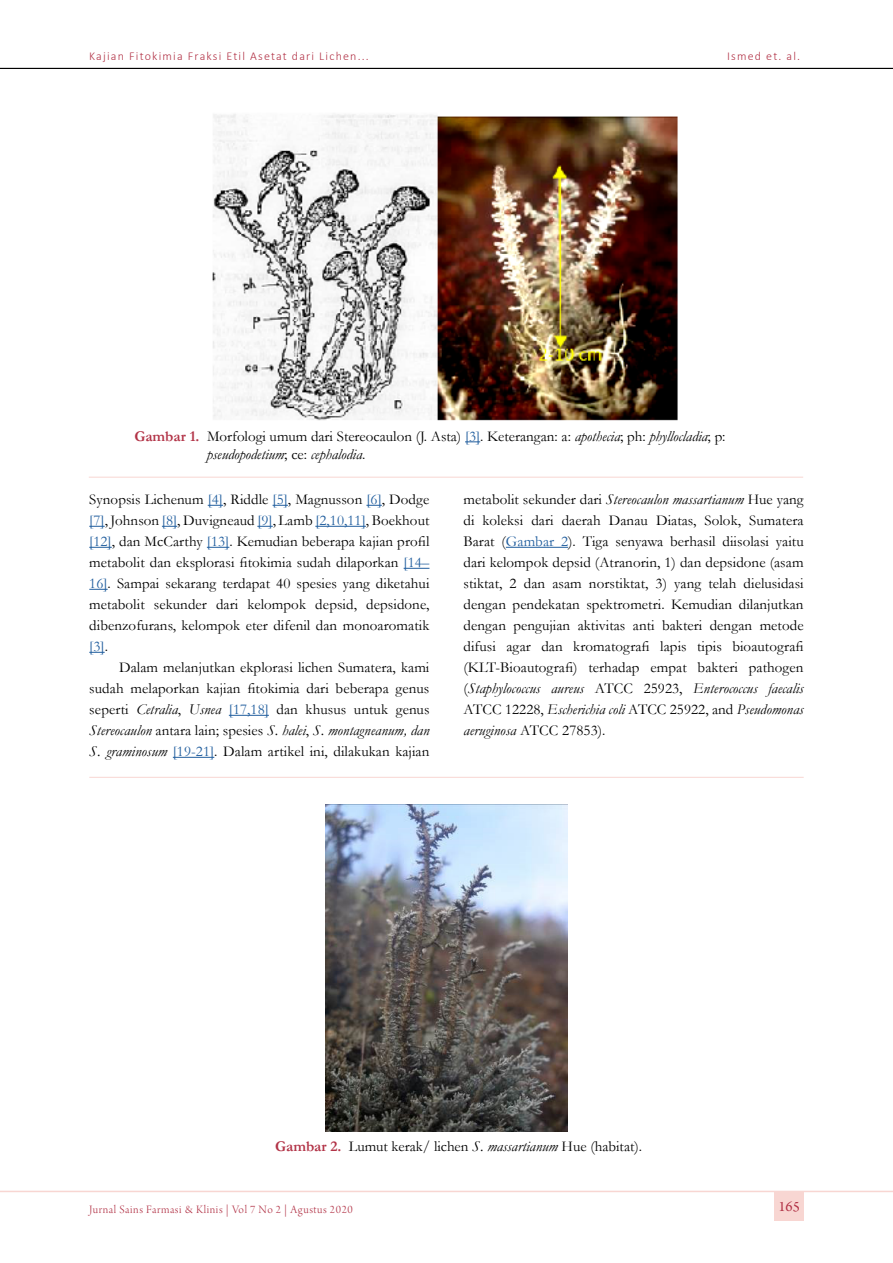
<style>
.page{position:relative;width:893px;height:1263px;background:#fff}
.page>*{position:absolute;margin:0;border:0;box-sizing:border-box;transform-origin:0 0}
.t1{font:15px/21px "Garamond";letter-spacing:.005em;color:#000;text-align:justify}
.t2{font:15px "Arno Pro";color:#b23347}
.t3{font:300 12px "Calibri";letter-spacing:.1em;color:#b23347}
.t4{font:12px "Arno Pro Light Display";letter-spacing:.05em;color:#b23347}
.s1{font-weight:700;color:#b23347}
.s2{color:#215e9e}
.s3{font-style:italic}
</style>
<div class="page">
<hr style="left:0;top:1191px;width:893px;height:1px;background:#f8d6d2">
<div style="left:774px;top:1191px;width:30px;height:30px;background:#f8d6d2"></div>
<svg style="left:208px;top:505px;width:15px;height:1px"></svg>
<svg style="left:273px;top:505px;width:15px;height:1px"></svg>
<svg style="left:366px;top:505px;width:16px;height:1px"></svg>
<svg style="left:89px;top:526px;width:16px;height:1px"></svg>
<svg style="left:162px;top:526px;width:15px;height:1px"></svg>
<svg style="left:257px;top:526px;width:16px;height:1px"></svg>
<hr style="left:315px;top:526px;width:51px;height:1px;background:#215e9e">
<svg style="left:89px;top:547px;width:23px;height:1px"></svg>
<svg style="left:207px;top:547px;width:22px;height:1px"></svg>
<svg style="left:404px;top:568px;width:25px;height:1px"></svg>
<svg style="left:89px;top:589px;width:19px;height:1px"></svg>
<svg style="left:89px;top:652px;width:16px;height:1px"></svg>
<hr style="left:229px;top:715px;width:40px;height:1px;background:#215e9e">
<hr style="left:173px;top:757px;width:41px;height:1px;background:#215e9e">
<hr style="left:506px;top:547px;width:62px;height:1px;background:#215e9e">
<hr style="left:0;top:68px;width:893px;height:1px;background:#000">
<img style="left:212px;top:114px;width:466px;height:307px">
<svg style="left:465px;top:441px;width:15px;height:1px"></svg>
<img style="left:326px;top:804px;width:241px;height:327px">
<hr style="left:89px;top:477px;width:714px;height:1px;background:#f8d6d2">
<hr style="left:89px;top:777px;width:715px;height:1px;background:#f8d6d2">
<p class="t3" style="left:89px;top:49px;width:281px">Kajian Fitokimia Fraksi Etil Asetat dari Lichen...</p>
<p class="t3" style="left:727px;top:49px;width:75px">Ismed et. al.</p>
<p class="t1" style="left:207px;top:427px;width:520px;line-height:18px;text-indent:-72px"><span class="s1">Gambar 1.</span> Morfologi umum dari Stereocaulon (J. Asta) <span class="s2">[3]</span>. Keterangan: a: <span class="s3">apothecia</span>; ph: <span class="s3">phyllocladia</span>; p: <span class="s3">pseudopodetium</span>; ce: <span class="s3">cephalodia</span>.</p>
<p class="t1" style="left:89px;top:489px;width:342px">Synopsis Lichenum <span class="s2">[4]</span>, Riddle <span class="s2">[5]</span>, Magnusson <span class="s2">[6]</span>, Dodge <span class="s2">[7]</span>, Johnson <span class="s2">[8]</span>, Duvigneaud <span class="s2">[9]</span>, Lamb <span class="s2">[2,10,11]</span>, Boekhout <span class="s2">[12]</span>, dan McCarthy <span class="s2">[13]</span>. Kemudian beberapa kajian profil metabolit dan eksplorasi fitokimia sudah dilaporkan <span class="s2">[14– 16]</span>. Sampai sekarang terdapat 40 spesies yang diketahui metabolit sekunder dari kelompok depsid, depsidone, dibenzofurans, kelompok eter difenil dan monoaromatik <span class="s2">[3]</span>.</p>
<p class="t1" style="left:89px;top:657px;width:342px;text-indent:30px">Dalam melanjutkan ekplorasi lichen Sumatera, kami sudah melaporkan kajian fitokimia dari beberapa genus seperti <span class="s3">Cetralia</span>, <span class="s3">Usnea</span> <span class="s2">[17,18]</span> dan khusus untuk genus <span class="s3">Stereocaulon</span> antara lain; spesies <span class="s3">S. halei</span>, <span class="s3">S. montagneanum, dan S. graminosum</span> <span class="s2">[19-21]</span>. Dalam artikel ini, dilakukan kajian</p>
<p class="t1" style="left:463px;top:489px;width:342px">metabolit sekunder dari <span class="s3">Stereocaulon massartianum</span> Hue yang di koleksi dari daerah Danau Diatas, Solok, Sumatera Barat (<span class="s2">Gambar 2</span>). Tiga senyawa berhasil diisolasi yaitu dari kelompok depsid (Atranorin, 1) dan depsidone (asam stiktat, 2 dan asam norstiktat, 3) yang telah dielusidasi dengan pendekatan spektrometri. Kemudian dilanjutkan dengan pengujian aktivitas anti bakteri dengan metode difusi agar dan kromatografi lapis tipis bioautografi (KLT-Bioautografi) terhadap empat bakteri pathogen (<span class="s3">Staphylococcus aureus</span> ATCC 25923, <span class="s3">Enterococcus faecalis </span>ATCC 12228, <span class="s3">Escherichia coli</span> ATCC 25922, and <span class="s3">Pseudomonas aeruginosa</span> ATCC 27853).</p>
<p class="t1" style="left:275px;top:1136px;width:368px"><span class="s1">Gambar 2.</span> Lumut kerak/ lichen <span class="s3">S. massartianum</span> Hue (habitat).</p>
<p class="t4" style="left:89px;top:1203px;width:265px">Jurnal Sains Farmasi &amp; Klinis | Vol 7 No 2 | Agustus 2020</p>
<p class="t2" style="left:778px;top:1198px;width:23px">165</p>
</div>
